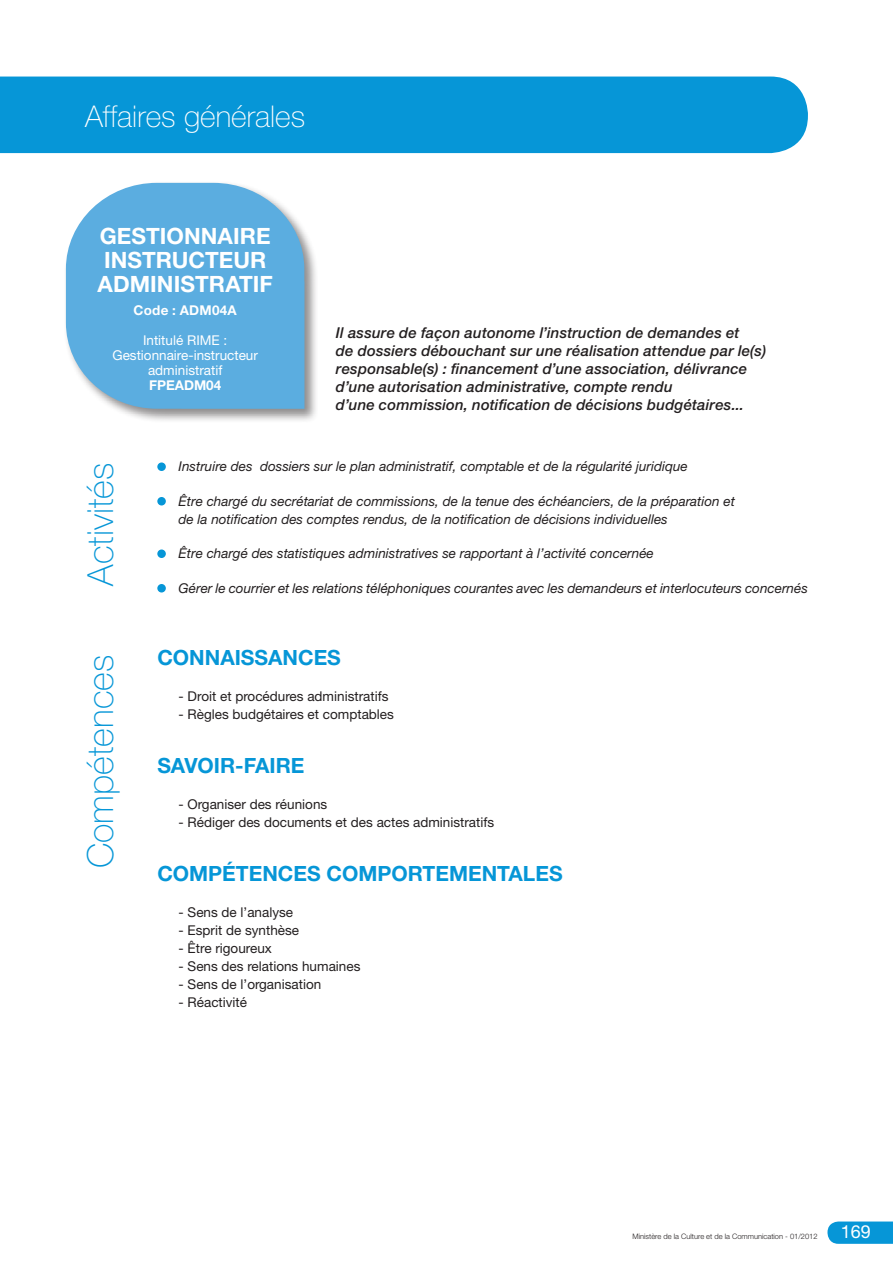
<style>
.page{position:relative;width:893px;height:1263px;background:#fff}
.page>*{position:absolute;margin:0;border:0;box-sizing:border-box;transform-origin:0 0}
.t1{font:100 36px "Helvetica Neue";color:#0696d7}
.t2{font:100 30px "Helvetica Neue";color:#fff}
.t3{font:700 22.5px/24px "Helvetica Neue";color:#fff}
._02-Texte_courant{font:700 21px "Helvetica Neue";color:#0696d7}
.t4{font:18px "Helvetica Neue";color:#fff}
._01_Définition_de_po{font:italic 500 15px/18px "Helvetica Neue";letter-spacing:.01em;color:#231f20}
._02-Texte_courant-2{font:italic 13.5px/18px "Helvetica Neue";color:#231f20}
._02-Texte_courant-3{font:13.5px "Helvetica Neue";color:#231f20}
.t5{font:13.5px/15px "Helvetica Neue";color:#fff;text-align:center}
.t6{font:700 13.5px "Helvetica Neue";letter-spacing:.01em;color:#fff}
.t7{font:300 7.5px "Helvetica Neue";color:#231f20}
</style>
<div class="page">
<div style="left:0;top:77px;width:808px;height:76px;background:#0696d7"></div>
<div style="left:64px;top:181px;width:255px;height:242px;background:#231f20;opacity:.5"></div>
<svg style="left:66px;top:183px;width:238px;height:226px;background:#69b3e2"></svg>
<svg style="left:827px;top:1221px;width:66px;height:23px;background:#179dd9"></svg>
<div style="left:157px;top:462px;width:9px;height:9px;background:#0696d7;border-radius:50%"></div>
<div style="left:157px;top:497px;width:9px;height:8px;background:#0696d7;border-radius:50%"></div>
<div style="left:157px;top:549px;width:9px;height:9px;background:#0696d7;border-radius:50%"></div>
<div style="left:157px;top:584px;width:9px;height:8px;background:#0696d7;border-radius:50%"></div>
<h2 class="t2" style="left:85px;top:99px;width:222px">Affaires générales</h2>
<p class="t3" style="left:97px;top:224px;width:177px">GESTIONNAIRE<br>INSTRUCTEUR<br>ADMINISTRATIF</p>
<p class="t6" style="left:133px;top:302px;width:105px">Code : ADM04A</p>
<p class="t5" style="left:143px;top:332px;width:86px">Intitulé RIME :</p>
<p class="t5" style="left:112px;top:347px;width:147px">Gestionnaire-instructeur administratif</p>
<p class="t6" style="left:149px;top:377px;width:74px">FPEADM04</p>
<p class="_01_Définition_de_po" style="left:336px;top:324px;width:432px">Il assure de façon autonome l’instruction de demandes et<br>de dossiers débouchant sur une réalisation attendue par le(s) responsable(s) : financement d’une association, délivrance d’une autorisation administrative, compte rendu<br>d’une commission, notification de décisions budgétaires...</p>
<p class="t1" style="left:80px;top:586px;width:124px;rotate:-90deg">Activités</p>
<p class="_02-Texte_courant-2" style="left:179px;top:457px;width:511px">Instruire des dossiers sur le plan administratif, comptable et de la régularité juridique</p>
<p class="_02-Texte_courant-2" style="left:179px;top:491px;width:558px">Être chargé du secrétariat de commissions, de la tenue des échéanciers, de la préparation et de la notification des comptes rendus, de la notification de décisions individuelles</p>
<p class="_02-Texte_courant-2" style="left:179px;top:544px;width:477px">Être chargé des statistiques administratives se rapportant à l’activité concernée</p>
<p class="_02-Texte_courant-2" style="left:179px;top:578px;width:631px">Gérer le courrier et les relations téléphoniques courantes avec les demandeurs et interlocuteurs concernés</p>
<p class="t1" style="left:80px;top:868px;width:215px;rotate:-90deg">Compétences</p>
<p class="_02-Texte_courant" style="left:157px;top:644px;width:185px">CONNAISSANCES</p>
<p class="_02-Texte_courant-3" style="left:179px;top:688px;width:211px">- Droit et procédures administratifs</p>
<p class="_02-Texte_courant-3" style="left:179px;top:706px;width:217px">- Règles budgétaires et comptables</p>
<p class="_02-Texte_courant" style="left:157px;top:752px;width:149px">SAVOIR-FAIRE</p>
<p class="_02-Texte_courant-3" style="left:179px;top:796px;width:150px">- Organiser des réunions</p>
<p class="_02-Texte_courant-3" style="left:179px;top:814px;width:317px">- Rédiger des documents et des actes administratifs</p>
<p class="_02-Texte_courant" style="left:157px;top:860px;width:407px">COMPÉTENCES COMPORTEMENTALES</p>
<p class="_02-Texte_courant-3" style="left:179px;top:904px;width:116px">- Sens de l’analyse</p>
<p class="_02-Texte_courant-3" style="left:179px;top:922px;width:122px">- Esprit de synthèse</p>
<p class="_02-Texte_courant-3" style="left:179px;top:940px;width:95px">- Être rigoureux</p>
<p class="_02-Texte_courant-3" style="left:179px;top:958px;width:183px">- Sens des relations humaines</p>
<p class="_02-Texte_courant-3" style="left:179px;top:976px;width:144px">- Sens de l’organisation</p>
<p class="_02-Texte_courant-3" style="left:179px;top:994px;width:70px">- Réactivité</p>
<p class="t7" style="left:632px;top:1231px;width:187px">Ministère de la Culture et de la Communication - 01/2012</p>
<h3 class="t4" style="left:841px;top:1221px;width:32px">169</h3>
</div>
